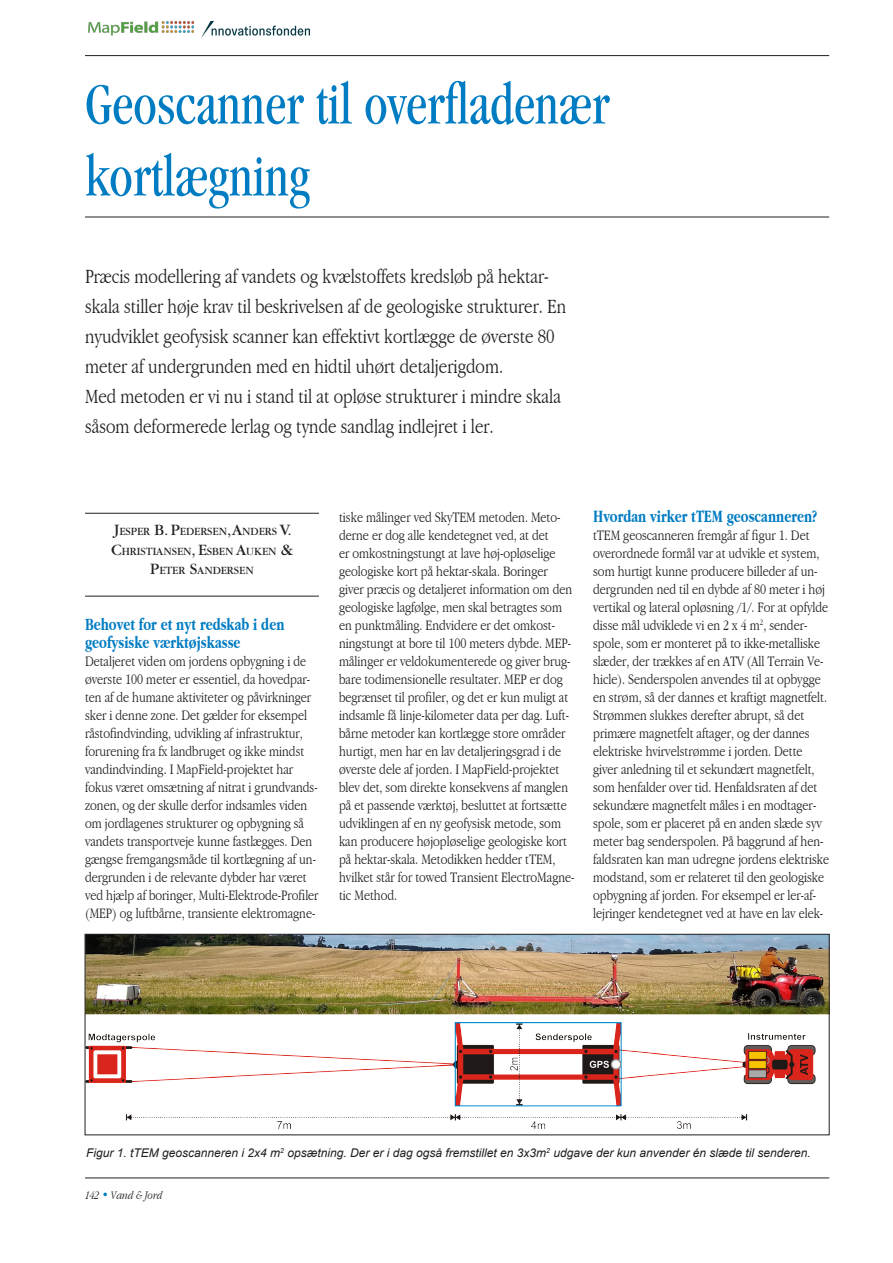
<style>
.page{position:relative;width:893px;height:1263px;background:#fff}
.page>*{position:absolute;margin:0;border:0;box-sizing:border-box;transform-origin:0 0}
.VJ_Overskrift{font:condensed 60px/72px "Garamond";color:#007cc2;scale:.9 1}
.VJ_Menu{font:300 condensed 21px/30px "Garamond";color:#231f20}
.VJ_Mellemrubrik{font:700 condensed 18px/18px "Garamond";color:#007cc2;scale:.9 1}
.VJ_Bodytekst{font:300 condensed 15px/18px "Garamond";color:#231f20}
.VJ_Figurtekst{font:italic 12px "Arial";color:#231f20}
.t1{font:italic 300 condensed 12px "Garamond";color:#231f20}
.VJ_Forfatternavn{font:11.55px/19.8px "Garamond";color:#231f20;text-align:center}
.s1{font-size:16.5px}
.s2{color:#007cc2}
</style>
<div class="page">
<hr style="left:85px;top:1177px;width:744px;height:1px;background:#231f20">
<svg style="left:85px;top:1177px;width:18px;height:2px"></svg>
<svg style="left:109px;top:1177px;width:60px;height:2px"></svg>
<hr style="left:85px;top:55px;width:744px;height:1px;background:#231f20">
<img style="left:201px;top:21px;width:108px;height:16px">
<img style="left:88px;top:21px;width:106px;height:15px">
<hr style="left:85px;top:217px;width:744px;height:1px;background:#231f20">
<hr style="left:85px;top:513px;width:234px;height:1px;background:#231f20">
<hr style="left:85px;top:596px;width:234px;height:1px;background:#231f20">
<svg style="left:109px;top:512px;width:187px;height:85px"></svg>
<img style="left:87px;top:936px;width:740px;height:193px">
<div style="left:85px;top:934px;width:744px;height:201px;border:1px solid #231f20"></div>
<p class="VJ_Overskrift" style="left:85px;top:68px;width:585px">Geoscanner til overfladenær kortlægning</p>
<p class="VJ_Menu" style="left:85px;top:261px;width:483px">Præcis modellering af vandets og kvælstoffets kredsløb på hektar&shy;skala stiller høje krav til beskrivelsen af de geologiske strukturer. En nyudviklet geofysisk scanner kan effektivt kortlægge de øverste 80 meter af undergrunden med en hidtil uhørt detaljerigdom.<br>Med metoden er vi nu i stand til at opløse strukturer i mindre skala såsom deformerede lerlag og tynde sandlag indlejret i ler.</p>
<p class="VJ_Forfatternavn" style="left:111px;top:521px;width:183px"><span class="s1">J</span>ESPER <span class="s1">B. P</span>EDERSEN<span class="s1">,A</span>NDERS <span class="s1">V.<br>C</span>HRISTIANSEN<span class="s1">, E</span>SBEN <span class="s1">A</span>UKEN <span class="s1">&amp;<br>P</span>ETER <span class="s1">S</span>ANDERSEN</p>
<p class="VJ_Mellemrubrik" style="left:85px;top:615px;width:223px">Behovet for et nyt redskab i den geofysiske værktøjskasse</p>
<p class="VJ_Bodytekst" style="left:85px;top:652px;width:235px">Detaljeret viden om jordens opbygning i de øverste 100 meter er essentiel, da hovedpar&shy;ten af de humane aktiviteter og påvirkninger sker i denne zone. Det gælder for eksempel råstofindvinding, udvikling af infrastruktur, forurening fra fx landbruget og ikke mindst vandindvinding. I MapField-projektet har fokus været omsætning af nitrat i grundvands&shy;zonen, og der skulle derfor indsamles viden om jordlagenes strukturer og opbygning så vandets transportveje kunne fastlægges. Den gængse fremgangsmåde til kortlægning af un&shy;dergrunden i de relevante dybder har været ved hjælp af boringer, Multi-Elektrode-Profiler (MEP) og luftbårne, transiente elektromagne-</p>
<p class="VJ_Bodytekst" style="left:339px;top:508px;width:236px">tiske målinger ved SkyTEM metoden. Meto&shy;derne er dog alle kendetegnet ved, at det<br>er omkostningstungt at lave høj-opløselige geologiske kort på hektar-skala. Boringer giver præcis og detaljeret information om den geologiske lagfølge, men skal betragtes som en punktmåling. Endvidere er det omkost&shy;ningstungt at bore til 100 meters dybde. MEP&shy;målinger er veldokumenterede og giver brug&shy;bare todimensionelle resultater. MEP er dog begrænset til profiler, og det er kun muligt at indsamle få linje-kilometer data per dag. Luft&shy;bårne metoder kan kortlægge store områder hurtigt, men har en lav detaljeringsgrad i de øverste dele af jorden. I MapField-projektet blev det, som direkte konsekvens af manglen på et passende værktøj, besluttet at fortsætte udviklingen af en ny geofysisk metode, som kan producere højopløselige geologiske kort på hektar-skala. Metodikken hedder tTEM, hvilket står for towed Transient ElectroMagne&shy;tic Method.</p>
<p class="VJ_Mellemrubrik" style="left:593px;top:507px;width:250px">Hvordan virker tTEM geoscanneren?</p>
<p class="VJ_Bodytekst" style="left:593px;top:526px;width:237px">tTEM geoscanneren fremgår af figur 1. Det overordnede formål var at udvikle et system, som hurtigt kunne producere billeder af un&shy;dergrunden ned til en dybde af 80 meter i høj vertikal og lateral opløsning /1/. For at opfylde disse mål udviklede vi en 2 x 4 m<sup>2</sup>, sender&shy;spole, som er monteret på to ikke-metalliske slæder, der trækkes af en ATV (All Terrain Ve&shy;hicle). Senderspolen anvendes til at opbygge en strøm, så der dannes et kraftigt magnetfelt.<br>Strømmen slukkes derefter abrupt, så det primære magnetfelt aftager, og der dannes elektriske hvirvelstrømme i jorden. Dette giver anledning til et sekundært magnetfelt, som henfalder over tid. Henfaldsraten af det sekundære magnetfelt måles i en modtager&shy;spole, som er placeret på en anden slæde syv meter bag senderspolen. På baggrund af hen&shy;faldsraten kan man udregne jordens elektriske modstand, som er relateret til den geologiske opbygning af jorden. For eksempel er ler-af&shy;lejringer kendetegnet ved at have en lav elek-</p>
<p class="VJ_Figurtekst" style="left:86px;top:1145px;width:726px">Figur 1. tTEM geoscanneren i 2x4 m<sup>2</sup> opsætning. Der er i dag også fremstillet en 3x3m<sup>2</sup> udgave der kun anvender én slæde til senderen.</p>
<p class="t1" style="left:85px;top:1189px;width:79px">142 <span class="s2">•</span> Vand &amp; Jord</p>
</div>
